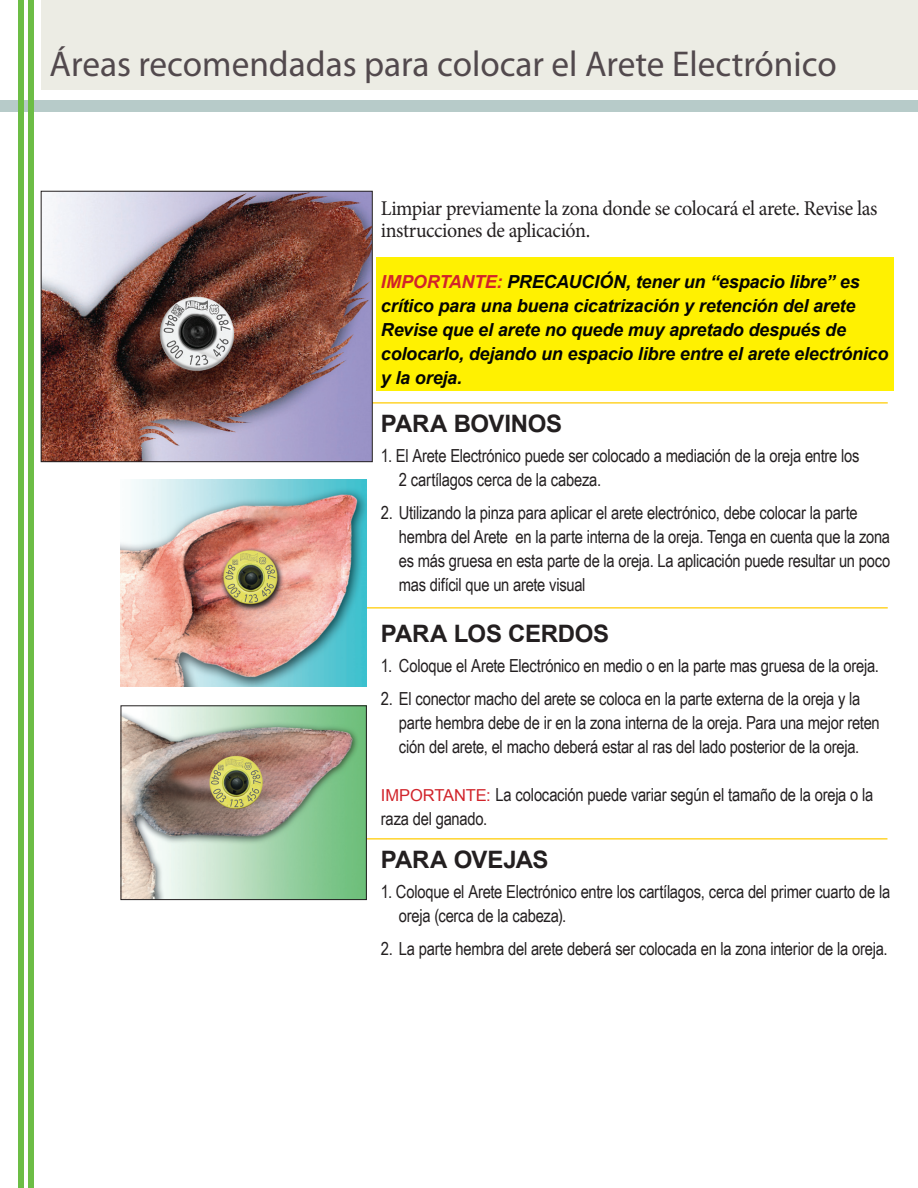
<style>
.page{position:relative;width:918px;height:1188px;background:#fff}
.page>*{position:absolute;margin:0;border:0;box-sizing:border-box;transform-origin:0 0}
.t1{font:36px "Myriad Pro";color:#52494d}
.t2{font:700 24px "Arial";letter-spacing:-.015em;color:#231f20}
.t3{font:21px/22.5px "Minion Pro";letter-spacing:-.02em;color:#231f20;scale:.95 1}
.t4{font:18px/24px "Arial Narrow";letter-spacing:-.015em;color:#231f20}
.t5{font:italic 700 18px/24px "Arial";letter-spacing:-.01em;color:#040503}
.s1{color:#d1232a}
.s2{font-family:"Arial";font-size:16.5px;color:#d1232a}
</style>
<div class="page">
<div style="left:42px;top:0;width:876px;height:89px;background:#ecece4"></div>
<div style="left:0;top:100px;width:918px;height:11px;background:#b7cbc9"></div>
<div style="left:28px;top:0;width:6px;height:1188px;background:#6cbd45"></div>
<div style="left:18px;top:0;width:5px;height:1188px;background:#6cbd45"></div>
<div style="left:377px;top:257px;width:517px;height:134px;background:#fff101"></div>
<hr style="left:350px;top:402px;width:538px;height:2px;background:#ffd42c">
<hr style="left:350px;top:607px;width:538px;height:2px;background:#ffd42c">
<hr style="left:350px;top:838px;width:537px;height:2px;background:#ffd42c">
<img style="left:122px;top:707px;width:243px;height:191px">
<div style="left:120px;top:705px;width:247px;height:195px;border:1px solid #231f20"></div>
<img style="left:43px;top:193px;width:328px;height:267px">
<div style="left:41px;top:191px;width:332px;height:271px;border:1px solid #231f20"></div>
<img style="left:120px;top:480px;width:247px;height:206px">
<p class="t1" style="left:50px;top:42px;width:789px">Áreas recomendadas para colocar el Arete Electrónico</p>
<p class="t3" style="left:381px;top:197px;width:524px">Limpiar previamente la zona donde se colocará el arete. Revise las instrucciones de aplicación.</p>
<p class="t5" style="left:381px;top:270px;width:509px"><span class="s1">IMPORTANTE:</span> PRECAUCIÓN, tener un “espacio libre” es crítico para una buena cicatrización y retención del arete Revise que el arete no quede muy apretado después de colocarlo, dejando un espacio libre entre el arete electrónico y la oreja.</p>
<p class="t2" style="left:381px;top:408px;width:183px">PARA BOVINOS</p>
<p class="t4" style="left:399px;top:443px;width:462px;text-indent:-18px">1. El Arete Electrónico puede ser colocado a mediación de la oreja entre los<br>2 cartílagos cerca de la cabeza.</p>
<p class="t4" style="left:399px;top:500px;width:493px;text-indent:-18px">2. Utilizando la pinza para aplicar el arete electrónico, debe colocar la parte hembra del Arete en la parte interna de la oreja. Tenga en cuenta que la zona es más gruesa en esta parte de la oreja. La aplicación puede resultar un poco mas difícil que un arete visual</p>
<p class="t2" style="left:381px;top:618px;width:230px">PARA LOS CERDOS</p>
<p class="t4" style="left:381px;top:653px;width:500px">1. Coloque el Arete Electrónico en medio o en la parte mas gruesa de la oreja.</p>
<p class="t4" style="left:381px;top:686px;width:481px">2. El conector macho del arete se coloca en la parte externa de la oreja y la</p>
<p class="t4" style="left:399px;top:710px;width:482px">parte hembra debe de ir en la zona interna de la oreja. Para una mejor reten ción del arete, el macho deberá estar al ras del lado posterior de la oreja.</p>
<p class="t4" style="left:381px;top:782px;width:494px"><span class="s2">IMPORTANTE:</span> La colocación puede variar según el tamaño de la oreja o la raza del ganado.</p>
<p class="t2" style="left:381px;top:843px;width:169px">PARA OVEJAS</p>
<p class="t4" style="left:399px;top:879px;width:493px;text-indent:-18px">1. Coloque el Arete Electrónico entre los cartílagos, cerca del primer cuarto de la oreja (cerca de la cabeza).</p>
<p class="t4" style="left:381px;top:936px;width:508px">2. La parte hembra del arete deberá ser colocada en la zona interior de la oreja.</p>
</div>
